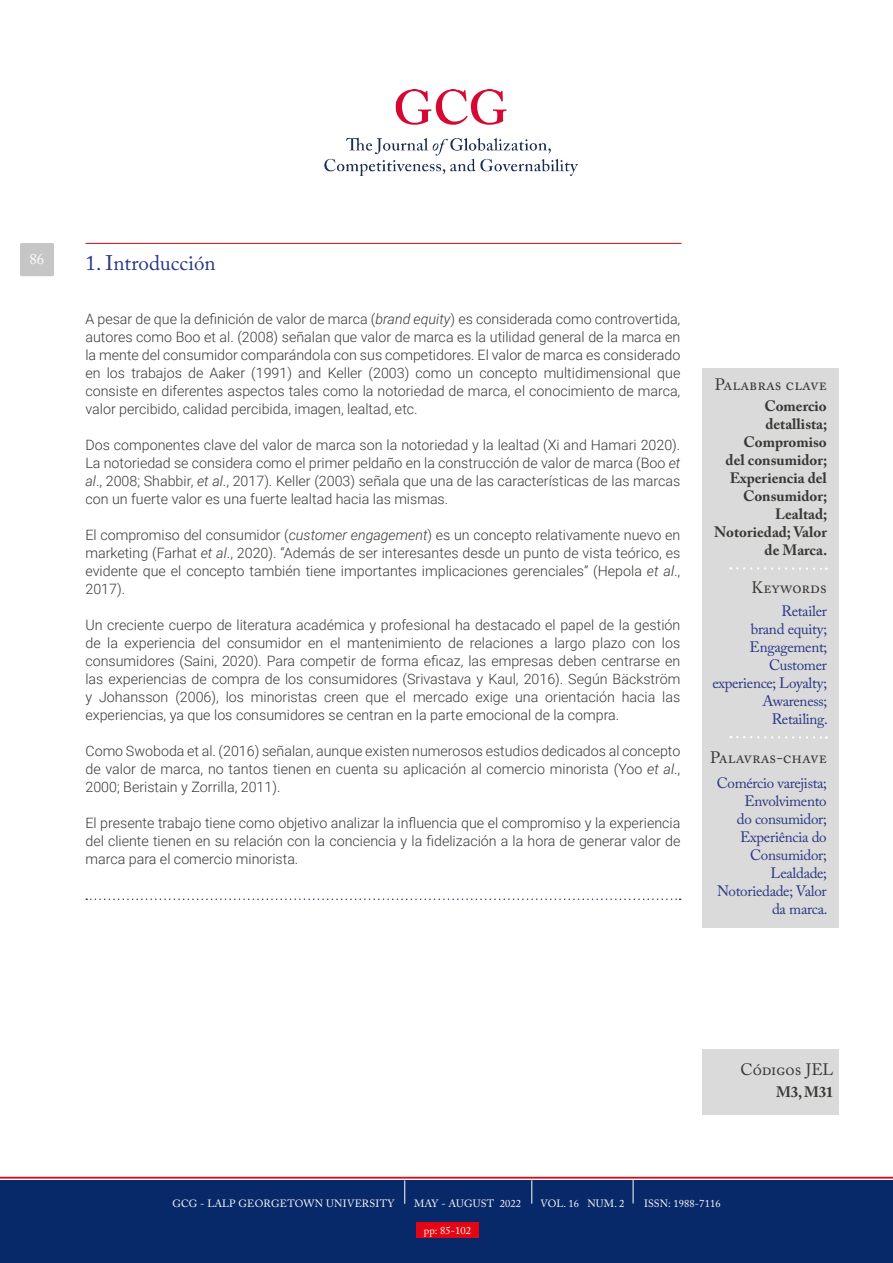
<style>
.page{position:relative;width:893px;height:1263px;background:#fff}
.page>*{position:absolute;margin:0;border:0;box-sizing:border-box;transform-origin:0 0}
.t1{font:21px "Adobe Caslon Pro";color:#283583}
.t2{font:16.5px "Adobe Caslon Pro";color:#3a3835}
.t3{font:15px/18px "Adobe Caslon Pro";letter-spacing:-.02em;color:#283583;text-align:right}
.t4{font:700 15px/18px "Adobe Caslon Pro";color:#3a3835;text-align:right}
.t5{font:15px "Adobe Caslon Pro";color:#fff}
.t6{font:300 14.25px/18px "Roboto";color:#3a3835;text-align:justify}
.t7{font:10.5px "Adobe Caslon Pro";letter-spacing:.01em;color:#fff}
.s1{font-style:italic}
</style>
<div class="page">
<hr style="left:85px;top:243px;width:596px;height:1px;background:#e30613">
<div style="left:0;top:1180px;width:893px;height:83px;background:#082969"></div>
<div style="left:20px;top:243px;width:34px;height:33px;background:#c6c6c6;border-radius:2px"></div>
<img style="left:325px;top:89px;width:253px;height:87px">
<div style="left:702px;top:1049px;width:137px;height:65px;background:#dadada"></div>
<svg style="left:0;top:1177px;width:893px;height:27px"></svg>
<div style="left:702px;top:368px;width:137px;height:560px;background:#dadada"></div>
<svg style="left:737px;top:567px;width:90px;height:3px"></svg>
<svg style="left:737px;top:736px;width:90px;height:3px"></svg>
<svg style="left:86px;top:898px;width:595px;height:2px"></svg>
<div style="left:416px;top:1222px;width:63px;height:15px;background:#e30613"></div>
<p class="t5" style="left:29px;top:250px;width:16px">86</p>
<h1 class="t1" style="left:85px;top:250px;width:132px">1. Introducción</h1>
<p class="t6" style="left:85px;top:309px;width:596px">A pesar de que la definición de valor de marca (<span class="s1">brand equity</span>) es considerada como controvertida, autores como Boo et al. (2008) señalan que valor de marca es la utilidad general de la marca en la mente del consumidor comparándola con sus competidores. El valor de marca es considerado en los trabajos de Aaker (1991) and Keller (2003) como un concepto multidimensional que consiste en diferentes aspectos tales como la notoriedad de marca, el conocimiento de marca, valor percibido, calidad percibida, imagen, lealtad, etc.</p>
<p class="t6" style="left:85px;top:435px;width:596px">Dos componentes clave del valor de marca son la notoriedad y la lealtad (Xi and Hamari 2020).<br>La notoriedad se considera como el primer peldaño en la construcción de valor de marca (Boo <span class="s1">et al</span>., 2008; Shabbir, <span class="s1">et al</span>., 2017). Keller (2003) señala que una de las características de las marcas con un fuerte valor es una fuerte lealtad hacia las mismas.</p>
<p class="t6" style="left:85px;top:525px;width:596px">El compromiso del consumidor (<span class="s1">customer engagement</span>) es un concepto relativamente nuevo en marketing (Farhat <span class="s1">et al</span>., 2020). “Además de ser interesantes desde un punto de vista teórico, es evidente que el concepto también tiene importantes implicaciones gerenciales” (Hepola <span class="s1">et al</span>., 2017).</p>
<p class="t6" style="left:85px;top:615px;width:596px">Un creciente cuerpo de literatura académica y profesional ha destacado el papel de la gestión de la experiencia del consumidor en el mantenimiento de relaciones a largo plazo con los consumidores (Saini, 2020). Para competir de forma eficaz, las empresas deben centrarse en las experiencias de compra de los consumidores (Srivastava y Kaul, 2016). Según Bäckström y Johansson (2006), los minoristas creen que el mercado exige una orientación hacia las experiencias, ya que los consumidores se centran en la parte emocional de la compra.</p>
<p class="t6" style="left:85px;top:741px;width:596px">Como Swoboda et al. (2016) señalan, aunque existen numerosos estudios dedicados al concepto de valor de marca, no tantos tienen en cuenta su aplicación al comercio minorista (Yoo <span class="s1">et al</span>., 2000; Beristain y Zorrilla, 2011).</p>
<p class="t6" style="left:85px;top:813px;width:596px">El presente trabajo tiene como objetivo analizar la influencia que el compromiso y la experiencia del cliente tienen en su relación con la conciencia y la fidelización a la hora de generar valor de marca para el comercio minorista.</p>
<p class="t2" style="left:715px;top:374px;width:114px">Palabras clave</p>
<p class="t4" style="left:714px;top:397px;width:115px">Comercio detallista;<br>Compromiso<br>del consumidor;<br>Experiencia del<br>Consumidor;<br>Lealtad;<br>Notoriedad; Valor de Marca.</p>
<p class="t2" style="left:752px;top:578px;width:77px">Keywords</p>
<p class="t3" style="left:712px;top:601px;width:117px">Retailer<br>brand equity;<br>Engagement;<br>Customer experience; Loyalty;<br>Awareness;<br>Retailing.</p>
<p class="t2" style="left:710px;top:748px;width:118px">Palavras-chave</p>
<p class="t3" style="left:717px;top:774px;width:112px">Comércio varejista;<br>Envolvimento<br>do consumidor;<br>Experiência do<br>Consumidor;<br>Lealdade;<br>Notoriedade; Valor da marca.</p>
<p class="t2" style="left:740px;top:1059px;width:95px">Códigos JEL</p>
<p class="t4" style="left:776px;top:1083px;width:59px">M3, M31</p>
<p class="t7" style="left:172px;top:1197px;width:224px">GCG - LALP GEORGETOWN UNIVERSITY</p>
<p class="t7" style="left:414px;top:1197px;width:108px">MAY - AUGUST 2022</p>
<p class="t7" style="left:541px;top:1197px;width:85px">VOL. 16 NUM. 2</p>
<p class="t7" style="left:644px;top:1197px;width:78px">ISSN: 1988-7116</p>
<p class="t7" style="left:424px;top:1224px;width:49px">pp: 85-102</p>
</div>
